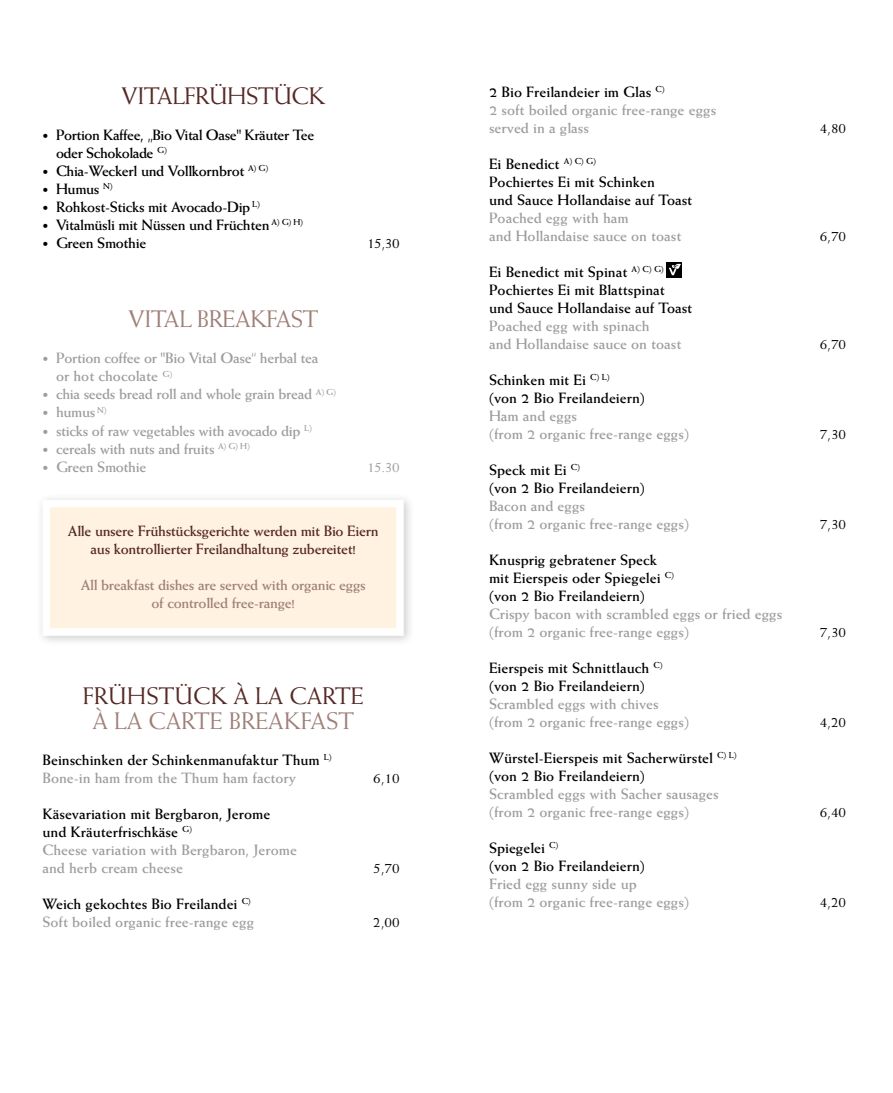
<style>
.page{position:relative;width:893px;height:1093px;background:#fff}
.page>*{position:absolute;margin:0;border:0;box-sizing:border-box;transform-origin:0 0}
.t1{font:24px "Weiss";color:#552925}
.t2{font:24px "Weiss";color:#9f8078}
.t3{font:24px "Weiss";letter-spacing:-.02em;color:#552925}
.t4{font:24px "Weiss";letter-spacing:-.02em;color:#9f8078}
.t5{font:700 15px/18px "Weiss";color:#9d9d9c}
.t6{font:700 15px/18px "Weiss";color:#000}
.t7{font:700 15px/18px "Weiss";letter-spacing:-.02em;color:#9d9d9c}
.t8{font:700 15px "Weiss";letter-spacing:-.02em;color:#000}
.t9{font:700 15px/18px "Weiss";letter-spacing:-.02em;color:#552925;text-align:center}
.t10{font:700 15px/18px "Weiss";letter-spacing:-.02em;color:#9f8078;text-align:center}
.t11{font:700 15px/18px "Weiss";letter-spacing:-.03em;color:#000}
.t12{font:15px "Weiss";color:#000}
.t13{font:15px "Weiss";color:#9d9d9c}
.s1{font-size:12px}
.s2{color:#9d9d9c}
.s3{color:#000}
</style>
<div class="page">
<div style="left:666px;top:262px;width:16px;height:15px;background:#000"></div>
<svg style="left:669px;top:263px;width:12px;height:12px"></svg>
<div style="left:36px;top:493px;width:379px;height:154px;background:#000;opacity:.2"></div>
<div style="left:43px;top:500px;width:361px;height:136px;background:#fff2e0;border:7px solid #fff"></div>
<h1 class="t3" style="left:121px;top:82px;width:206px">VITALFRÜHSTÜCK</h1>
<p class="t11" style="left:56px;top:126px;width:260px;text-indent:-14px"><span class="s1">•</span> Portion Kaffee, „Bio Vital Oase" Kräuter Tee oder Schokolade <sup>G)</sup></p>
<p class="t8" style="left:43px;top:162px;width:227px"><span class="s1">•</span> Chia-Weckerl und Vollkornbrot <sup>A)</sup> <sup>G)</sup></p>
<p class="t6" style="left:43px;top:180px;width:72px"><span class="s1">•</span> Humus <sup>N)</sup></p>
<p class="t8" style="left:43px;top:198px;width:219px"><span class="s1">•</span> Rohkost-Sticks mit Avocado-Dip <sup>L)</sup></p>
<p class="t8" style="left:43px;top:216px;width:262px"><span class="s1">•</span> Vitalmüsli mit Nüssen und Früchten <sup>A)</sup> <sup>G)</sup> <sup>H)</sup></p>
<p class="t8" style="left:43px;top:234px;width:105px"><span class="s1">•</span> Green Smothie</p>
<p class="t12" style="left:367px;top:234px;width:34px">15,30</p>
<h1 class="t4" style="left:128px;top:305px;width:192px">VITAL BREAKFAST</h1>
<p class="t7" style="left:56px;top:349px;width:264px;text-indent:-14px"><span class="s1">•</span> Portion coffee or "Bio Vital Oase“ herbal tea or hot chocolate <sup>G)</sup></p>
<p class="t7" style="left:43px;top:385px;width:295px"><span class="s1">•</span> chia seeds bread roll and whole grain bread <sup>A)</sup> <sup>G)</sup></p>
<p class="t5" style="left:43px;top:403px;width:66px"><span class="s1">•</span> humus <sup>N)</sup></p>
<p class="t7" style="left:43px;top:421px;width:271px"><span class="s1">•</span> sticks of raw vegetables with avocado dip <sup>L)</sup></p>
<p class="t7" style="left:43px;top:439px;width:209px"><span class="s1">•</span> cereals with nuts and fruits <sup>A)</sup> <sup>G)</sup> <sup>H)</sup></p>
<p class="t7" style="left:43px;top:457px;width:105px"><span class="s1">•</span> Green Smothie</p>
<p class="t13" style="left:367px;top:458px;width:34px">15.30</p>
<p class="t9" style="left:68px;top:521px;width:312px">Alle unsere Frühstücksgerichte werden mit Bio Eiern aus kontrollierter Freilandhaltung zubereitet!</p>
<p class="t10" style="left:81px;top:575px;width:286px">All breakfast dishes are served with organic eggs of controlled free-range!</p>
<h1 class="t1" style="left:83px;top:681px;width:282px">FRÜHSTÜCK À LA CARTE</h1>
<h1 class="t2" style="left:92px;top:707px;width:263px">À LA CARTE BREAKFAST</h1>
<p class="t6" style="left:43px;top:751px;width:291px">Beinschinken der Schinkenmanufaktur Thum <sup>L)<br></sup><span class="s2">Bone-in ham from the Thum ham factory</span></p>
<p class="t5" style="left:43px;top:805px;width:256px"><span class="s3">Käsevariation mit Bergbaron, Jerome und Kräuterfrischkäse</span> <sup>G)<br></sup>Cheese variation with Bergbaron, Jerome and herb cream cheese</p>
<p class="t5" style="left:43px;top:895px;width:213px"><span class="s3">Weich gekochtes Bio Freilandei</span> <sup>C)<br></sup>Soft boiled organic free-range egg</p>
<p class="t12" style="left:373px;top:769px;width:28px">6,10</p>
<p class="t12" style="left:373px;top:859px;width:28px">5,70</p>
<p class="t12" style="left:373px;top:913px;width:28px">2,00</p>
<p class="t5" style="left:489px;top:82px;width:229px"><span class="s3">2 Bio Freilandeier im Glas</span> <sup>C)<br></sup>2 soft boiled organic free-range eggs served in a glass</p>
<p class="t6" style="left:489px;top:154px;width:205px">Ei Benedict <sup>A)</sup> <sup>C)</sup> <sup>G)<br></sup>Pochiertes Ei mit Schinken<br>und Sauce Hollandaise auf Toast</p>
<p class="t5" style="left:489px;top:208px;width:194px">Poached egg with ham<br>and Hollandaise sauce on toast</p>
<p class="t6" style="left:489px;top:263px;width:205px">Ei Benedict mit Spinat <sup>A)</sup> <sup>C)</sup> <sup>G)<br></sup>Pochiertes Ei mit Blattspinat und Sauce Hollandaise auf Toast</p>
<p class="t5" style="left:489px;top:317px;width:194px">Poached egg with spinach<br>and Hollandaise sauce on toast</p>
<p class="t6" style="left:489px;top:371px;width:157px">Schinken mit Ei <sup>C)</sup> <sup>L)<br></sup>(von 2 Bio Freilandeiern)</p>
<p class="t5" style="left:489px;top:407px;width:201px">Ham and eggs<br>(from 2 organic free-range eggs)</p>
<p class="t6" style="left:489px;top:461px;width:157px">Speck mit Ei <sup>C)<br></sup>(von 2 Bio Freilandeiern)</p>
<p class="t5" style="left:489px;top:497px;width:201px">Bacon and eggs<br>(from 2 organic free-range eggs)</p>
<p class="t6" style="left:489px;top:551px;width:186px">Knusprig gebratener Speck mit Eierspeis oder Spiegelei <sup>C) </sup>(von 2 Bio Freilandeiern)</p>
<p class="t5" style="left:489px;top:605px;width:295px">Crispy bacon with scrambled eggs or fried eggs (from 2 organic free-range eggs)</p>
<p class="t6" style="left:489px;top:659px;width:175px">Eierspeis mit Schnittlauch <sup>C) </sup>(von 2 Bio Freilandeiern)</p>
<p class="t5" style="left:489px;top:695px;width:201px">Scrambled eggs with chives (from 2 organic free-range eggs)</p>
<p class="t6" style="left:489px;top:749px;width:249px">Würstel-Eierspeis mit Sacherwürstel <sup>C)</sup> <sup>L) </sup>(von 2 Bio Freilandeiern)</p>
<p class="t5" style="left:489px;top:785px;width:231px">Scrambled eggs with Sacher sausages (from 2 organic free-range eggs)</p>
<p class="t6" style="left:489px;top:839px;width:157px">Spiegelei <sup>C)<br></sup>(von 2 Bio Freilandeiern)</p>
<p class="t5" style="left:489px;top:875px;width:201px">Fried egg sunny side up<br>(from 2 organic free-range eggs)</p>
<p class="t12" style="left:820px;top:119px;width:28px">4,80</p>
<p class="t12" style="left:820px;top:227px;width:28px">6,70</p>
<p class="t12" style="left:820px;top:335px;width:28px">6,70</p>
<p class="t12" style="left:820px;top:425px;width:28px">7,30</p>
<p class="t12" style="left:820px;top:515px;width:28px">7,30</p>
<p class="t12" style="left:820px;top:623px;width:28px">7,30</p>
<p class="t12" style="left:820px;top:713px;width:28px">4,20</p>
<p class="t12" style="left:820px;top:803px;width:28px">6,40</p>
<p class="t12" style="left:820px;top:893px;width:28px">4,20</p>
</div>
